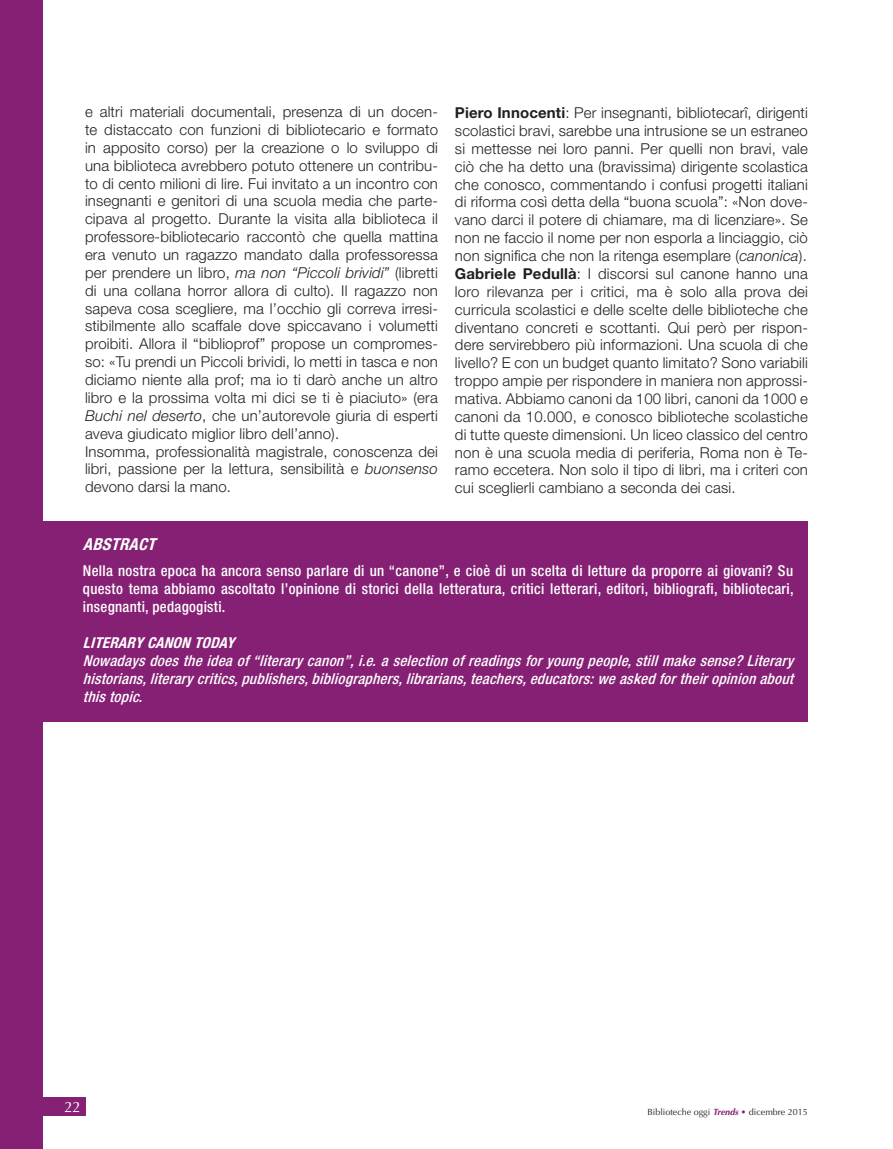
<style>
.page{position:relative;width:893px;height:1149px;background:#fff}
.page>*{position:absolute;margin:0;border:0;box-sizing:border-box;transform-origin:0 0}
.t1{font:italic 700 condensed 16.5px "Helvetica Neue LT Std";color:#fff}
.t2{font:300 15px/17.9px "Helvetica Neue LT Std";letter-spacing:.01em;color:#231f20}
.t3{font:500 condensed 15px/18px "Helvetica Neue LT Std";letter-spacing:.02em;color:#fff;text-align:justify}
.t4{font:italic 500 condensed 15px/18px "Helvetica Neue LT Std";color:#fff;text-align:justify}
.t5{font:italic 700 condensed 15px "Helvetica Neue LT Std";color:#fff}
.t6{font:15px "Optima";color:#fff}
.t7{font:9px "Optima";color:#231f20}
.s1{font-style:italic}
.s2{font-family:"Helvetica Neue";font-weight:700}
.s3{font-weight:700;font-style:italic;color:#862074}
.s4{color:#862074}
</style>
<div class="page">
<div style="left:0;top:1096px;width:85px;height:18px;background:#862074"></div>
<div style="left:0;top:0;width:43px;height:1148px;background:#862074"></div>
<div style="left:29px;top:521px;width:779px;height:200px;background:#862074"></div>
<p class="t2" style="left:85px;top:102px;width:354px">e altri materiali documentali, presenza di un docen&shy;te distaccato con funzioni di bibliotecario e formato in apposito corso) per la creazione o lo sviluppo di una biblioteca avrebbero potuto ottenere un contribu&shy;to di cento milioni di lire. Fui invitato a un incontro con insegnanti e genitori di una scuola media che parte&shy;cipava al progetto. Durante la visita alla biblioteca il professore-bibliotecario raccontò che quella mattina era venuto un ragazzo mandato dalla professoressa per prendere un libro, <span class="s1">ma non “Piccoli brividi”</span> (libretti di una collana horror allora di culto). Il ragazzo non sapeva cosa scegliere, ma l’occhio gli correva irresi&shy;stibilmente allo scaffale dove spiccavano i volumetti proibiti. Allora il “biblioprof” propose un compromes&shy;so: «Tu prendi un Piccoli brividi, lo metti in tasca e non diciamo niente alla prof; ma io ti darò anche un altro libro e la prossima volta mi dici se ti è piaciuto» (era <span class="s1">Buchi nel deserto</span>, che un’autorevole giuria di esperti aveva giudicato miglior libro dell’anno).<br>Insomma, professionalità magistrale, conoscenza dei libri, passione per la lettura, sensibilità e <span class="s1">buonsenso </span>devono darsi la mano.</p>
<p class="t2" style="left:455px;top:103px;width:354px;text-align:justify"><span class="s2">Piero Innocenti</span>: Per insegnanti, bibliotecarî, dirigenti scolastici bravi, sarebbe una intrusione se un estraneo si mettesse nei loro panni. Per quelli non bravi, vale ciò che ha detto una (bravissima) dirigente scolastica che conosco, commentando i confusi progetti italiani di riforma così detta della “buona scuola”: «Non dove&shy;vano darci il potere di chiamare, ma di licenziare». Se non ne faccio il nome per non esporla a linciaggio, ciò non significa che non la ritenga esemplare (<span class="s1">canonica</span>).<br><span class="s2">Gabriele Pedullà</span>: I discorsi sul canone hanno una loro rilevanza per i critici, ma è solo alla prova dei curricula scolastici e delle scelte delle biblioteche che diventano concreti e scottanti. Qui però per rispon&shy;dere servirebbero più informazioni. Una scuola di che livello? E con un budget quanto limitato? Sono variabili troppo ampie per rispondere in maniera non approssi&shy;mativa. Abbiamo canoni da 100 libri, canoni da 1000 e canoni da 10.000, e conosco biblioteche scolastiche di tutte queste dimensioni. Un liceo classico del centro non è una scuola media di periferia, Roma non è Te&shy;ramo eccetera. Non solo il tipo di libri, ma i criteri con cui sceglierli cambiano a seconda dei casi.</p>
<p class="t1" style="left:83px;top:533px;width:79px">ABSTRACT</p>
<p class="t3" style="left:83px;top:561px;width:712px">Nella nostra epoca ha ancora senso parlare di un “canone”, e cioè di un scelta di letture da proporre ai giovani? Su questo tema abbiamo ascoltato l’opinione di storici della letteratura, critici letterari, editori, bibliografi, bibliotecari, insegnanti, pedagogisti.</p>
<p class="t5" style="left:83px;top:633px;width:9px">LITERAR</p>
<p class="t5" style="left:135px;top:633px;width:70px">YCANON TODA</p>
<p class="t5" style="left:226px;top:633px;width:14px">Y</p>
<p class="t4" style="left:83px;top:651px;width:716px">Nowadaysdoestheideaof“literarycanon”,i.e.aselectionofreadingsforyoungpeople,stillmakesense?Literary historians,literarycritics,publishers,bibliographers,librarians,teachers,educators:weaskedfortheiropinionabout thistopic.</p>
<p class="t6" style="left:65px;top:1097px;width:18px">22</p>
<p class="t7" style="left:647px;top:1106px;width:162px">Biblioteche oggi <span class="s3">Trends</span> <span class="s4">•</span> dicembre 2015</p>
</div>
